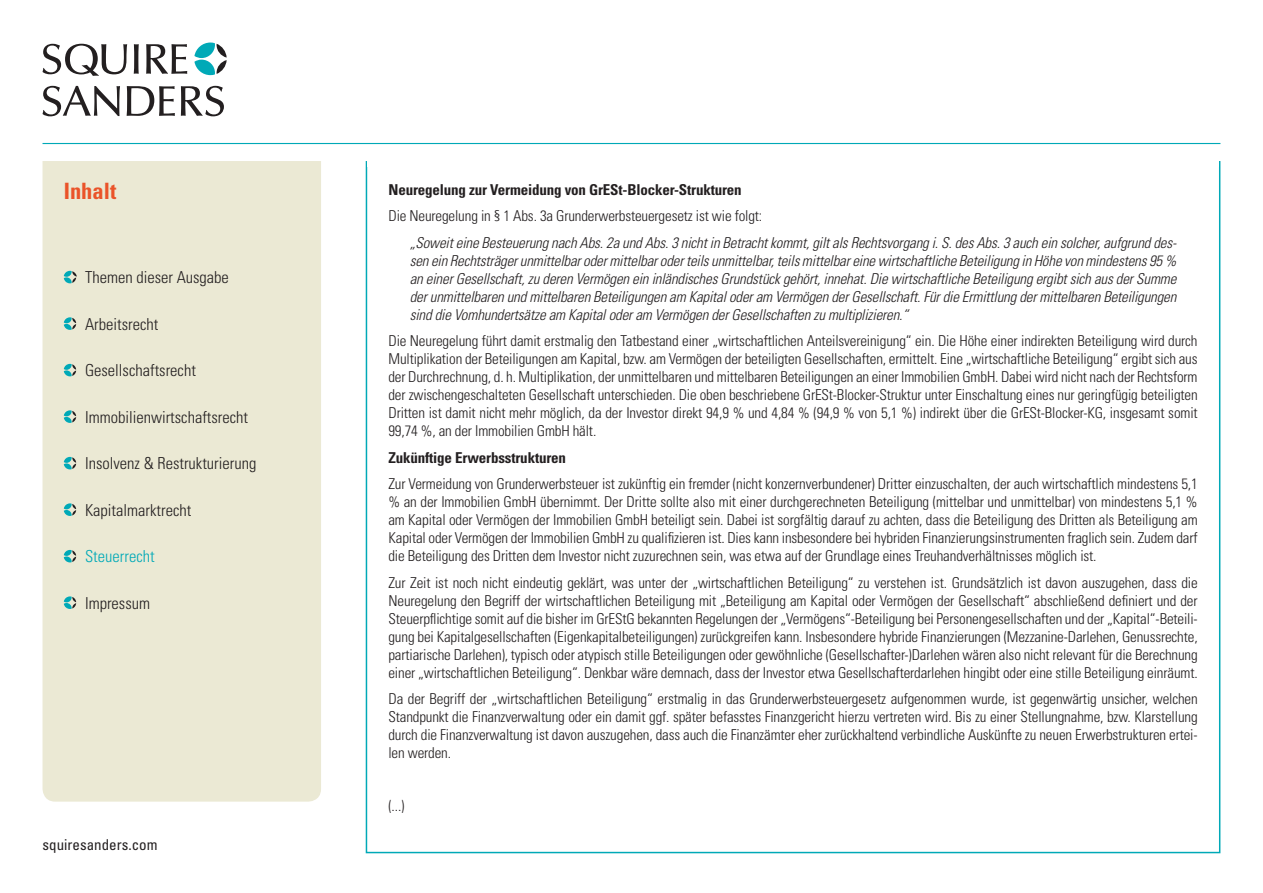
<style>
.page{position:relative;width:1263px;height:893px;background:#fff}
.page>*{position:absolute;margin:0;border:0;box-sizing:border-box;transform-origin:0 0}
.t1{font:700 condensed 22.5px "Univers LT Std";color:#ea5329}
.t2{font:300 condensed 16.5px "Univers LT Std";color:#231f20}
.t3{font:300 condensed 16.5px "Univers LT Std";color:#00a9b7}
.t4{font:300 condensed 15px/18px "Univers LT Std";letter-spacing:-.01em;color:#231f20;text-align:justify}
.t5{font:italic 300 condensed 15px/18px "Univers LT Std";letter-spacing:-.01em;color:#231f20;text-align:justify}
.t6{font:700 condensed 15px "Univers LT Std";letter-spacing:-.01em;color:#231f20}
.t7{font:condensed 15px "Univers LT Std";color:#231f20}
</style>
<div class="page">
<svg style="left:43px;top:86px;width:181px;height:30px"></svg>
<svg style="left:146px;top:44px;width:41px;height:30px"></svg>
<svg style="left:134px;top:44px;width:5px;height:30px"></svg>
<svg style="left:43px;top:44px;width:84px;height:32px"></svg>
<svg style="left:194px;top:43px;width:33px;height:32px"></svg>
<hr style="left:43px;top:143px;width:1177px;height:1px;background:#00a9b7">
<div style="left:43px;top:161px;width:278px;height:641px;background:#ebe9d4"></div>
<svg style="left:64px;top:271px;width:13px;height:12px"></svg>
<svg style="left:64px;top:317px;width:12px;height:13px"></svg>
<svg style="left:64px;top:364px;width:12px;height:12px"></svg>
<svg style="left:64px;top:410px;width:12px;height:13px"></svg>
<svg style="left:64px;top:457px;width:12px;height:12px"></svg>
<svg style="left:64px;top:503px;width:12px;height:13px"></svg>
<svg style="left:64px;top:550px;width:12px;height:12px"></svg>
<svg style="left:64px;top:596px;width:12px;height:13px"></svg>
<h1 class="t1" style="left:64px;top:177px;width:54px">Inhalt</h1>
<p class="t2" style="left:85px;top:268px;width:145px">Themen dieser Ausgabe</p>
<p class="t2" style="left:85px;top:314px;width:75px">Arbeitsrecht</p>
<p class="t2" style="left:85px;top:361px;width:112px">Gesellschaftsrecht</p>
<p class="t2" style="left:85px;top:407px;width:165px">Immobilienwirtschaftsrecht</p>
<p class="t2" style="left:85px;top:454px;width:173px">Insolvenz &amp; Restrukturierung</p>
<p class="t2" style="left:85px;top:500px;width:108px">Kapitalmarktrecht</p>
<p class="t3" style="left:85px;top:547px;width:71px">Steuerrecht</p>
<p class="t2" style="left:85px;top:593px;width:67px">Impressum</p>
<p class="t7" style="left:43px;top:836px;width:116px">squiresanders.com</p>
<p class="t6" style="left:388px;top:180px;width:355px">Neuregelung zur Vermeidung von GrESt-Blocker-Strukturen</p>
<p class="t4" style="left:388px;top:207px;width:375px">Die Neuregelung in § 1 Abs. 3a Grunderwerbsteuergesetz ist wie folgt:</p>
<p class="t5" style="left:410px;top:234px;width:768px">„Soweit eine Besteuerung nach Abs. 2a und Abs. 3 nicht in Betracht kommt, gilt als Rechtsvorgang i. S. des Abs. 3 auch ein solcher, aufgrund des&shy;sen ein Rechtsträger unmittelbar oder mittelbar oder teils unmittelbar, teils mittelbar eine wirtschaftliche Beteiligung in Höhe von mindestens 95 % an einer Gesellschaft, zu deren Vermögen ein inländisches Grundstück gehört, innehat. Die wirtschaftliche Beteiligung ergibt sich aus der Summe der unmittelbaren und mittelbaren Beteiligungen am Kapital oder am Vermögen der Gesellschaft. Für die Ermittlung der mittelbaren Beteiligungen sind die Vomhundertsätze am Kapital oder am Vermögen der Gesellschaften zu multiplizieren.“</p>
<p class="t4" style="left:388px;top:332px;width:811px">Die Neuregelung führt damit erstmalig den Tatbestand einer „wirtschaftlichen Anteilsvereinigung“ ein. Die Höhe einer indirekten Beteiligung wird durch Multiplikation der Beteiligungen am Kapital, bzw. am Vermögen der beteiligten Gesellschaften, ermittelt. Eine „wirtschaftliche Beteiligung“ ergibt sich aus der Durchrechnung, d. h. Multiplikation, der unmittelbaren und mittelbaren Beteiligungen an einer Immobilien GmbH. Dabei wird nicht nach der Rechtsform der zwischengeschalteten Gesellschaft unterschieden. Die oben beschriebene GrESt-Blocker-Struktur unter Einschaltung eines nur geringfügig beteiligten Dritten ist damit nicht mehr möglich, da der Investor direkt 94,9 % und 4,84 % (94,9 % von 5,1 %) indirekt über die GrESt-Blocker-KG, insgesamt somit 99,74 %, an der Immobilien GmbH hält.</p>
<p class="t6" style="left:388px;top:448px;width:179px">Zukünftige Erwerbsstrukturen</p>
<p class="t4" style="left:388px;top:475px;width:811px">Zur Vermeidung von Grunderwerbsteuer ist zukünftig ein fremder (nicht konzernverbundener) Dritter einzuschalten, der auch wirtschaftlich mindestens 5,1 % an der Immobilien GmbH übernimmt. Der Dritte sollte also mit einer durchgerechneten Beteiligung (mittelbar und unmittelbar) von mindestens 5,1 % am Kapital oder Vermögen der Immobilien GmbH beteiligt sein. Dabei ist sorgfältig darauf zu achten, dass die Beteiligung des Dritten als Beteiligung am Kapital oder Vermögen der Immobilien GmbH zu qualifizieren ist. Dies kann insbesondere bei hybriden Finanzierungsinstrumenten fraglich sein. Zudem darf die Beteiligung des Dritten dem Investor nicht zuzurechnen sein, was etwa auf der Grundlage eines Treuhandverhältnisses möglich ist.</p>
<p class="t4" style="left:388px;top:573px;width:811px">Zur Zeit ist noch nicht eindeutig geklärt, was unter der „wirtschaftlichen Beteiligung“ zu verstehen ist. Grundsätzlich ist davon auszugehen, dass die Neuregelung den Begriff der wirtschaftlichen Beteiligung mit „Beteiligung am Kapital oder Vermögen der Gesellschaft“ abschließend definiert und der Steuerpflichtige somit auf die bisher im GrEStG bekannten Regelungen der „Vermögens“-Beteiligung bei Personengesellschaften und der „Kapital“-Beteili&shy;gung bei Kapitalgesellschaften (Eigenkapitalbeteiligungen) zurückgreifen kann. Insbesondere hybride Finanzierungen (Mezzanine-Darlehen, Genussrechte, partiarische Darlehen), typisch oder atypisch stille Beteiligungen oder gewöhnliche (Gesellschafter-)Darlehen wären also nicht relevant für die Berechnung einer „wirtschaftlichen Beteiligung“. Denkbar wäre demnach, dass der Investor etwa Gesellschafterdarlehen hingibt oder eine stille Beteiligung einräumt.</p>
<p class="t4" style="left:388px;top:690px;width:811px">Da der Begriff der „wirtschaftlichen Beteiligung“ erstmalig in das Grunderwerbsteuergesetz aufgenommen wurde, ist gegenwärtig unsicher, welchen Standpunkt die Finanzverwaltung oder ein damit ggf. später befasstes Finanzgericht hierzu vertreten wird. Bis zu einer Stellungnahme, bzw. Klarstellung durch die Finanzverwaltung ist davon auszugehen, dass auch die Finanzämter eher zurückhaltend verbindliche Auskünfte zu neuen Erwerbstrukturen ertei&shy;len werden.</p>
<p class="t4" style="left:388px;top:797px;width:18px">(...)</p>
</div>
